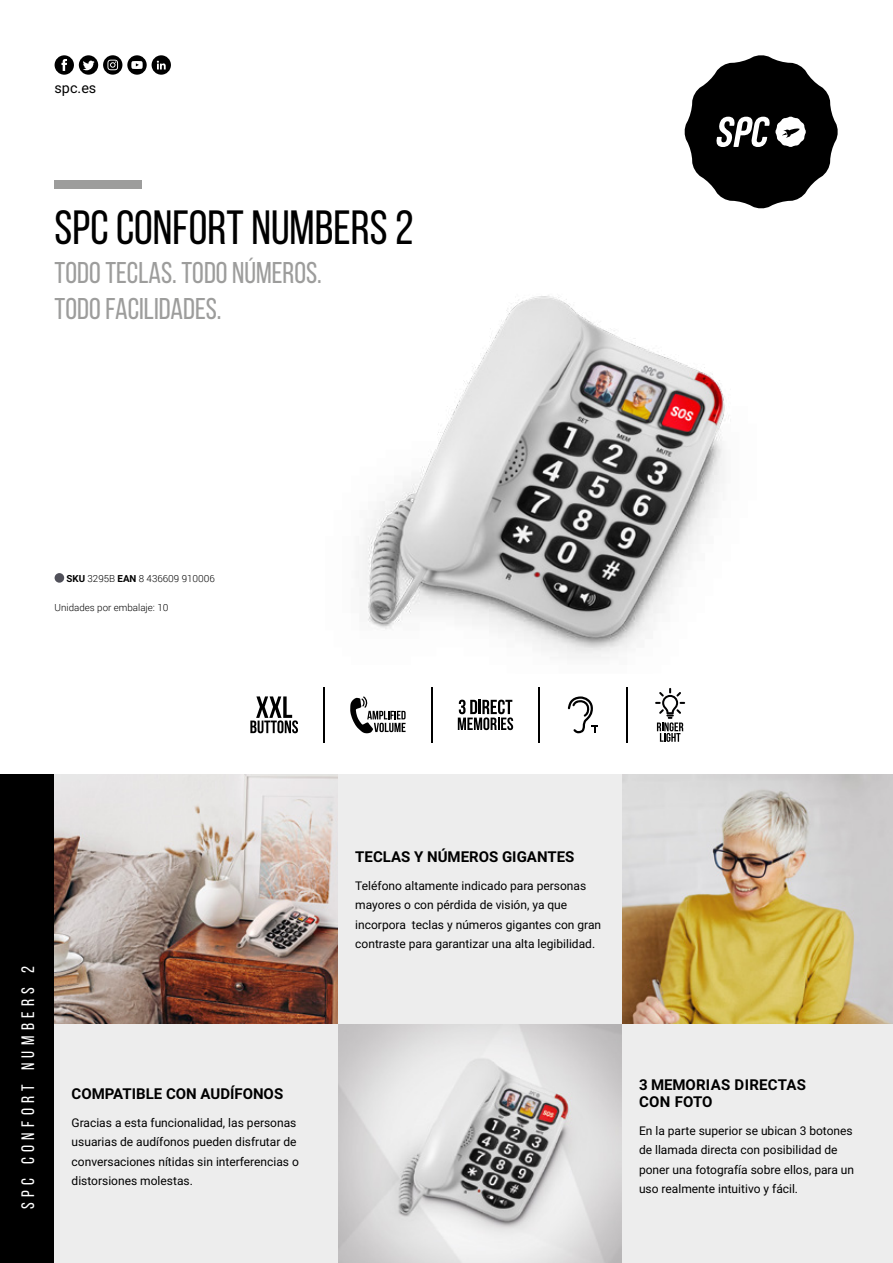
<style>
.page{position:relative;width:893px;height:1263px;background:#fff}
.page>*{position:absolute;margin:0;border:0;box-sizing:border-box;transform-origin:0 0}
.t1{font:48px "Bebas Neue";color:#000}
.t2{font:30px/36px "Bebas Neue";color:#9d9d9c}
.t3{font:18px "Bebas Neue";letter-spacing:.3em;color:#fff}
.t4{font:700 15px "Roboto";color:#000}
.t5{font:700 15px/16.5px "Roboto";letter-spacing:.02em;color:#000}
.t6{font:14.4px "Roboto";color:#000}
.t7{font:12px/19.5px "Roboto";color:#000}
.t8{font:300 9.75px "Roboto";color:#000}
.s1{font-weight:700}
</style>
<div class="page">
<img style="left:358px;top:295px;width:367px;height:363px">
<div style="left:55px;top:573px;width:9px;height:10px;background:#51515a;border-radius:50%"></div>
<svg style="left:684px;top:55px;width:154px;height:154px"></svg>
<div style="left:55px;top:180px;width:87px;height:9px;background:#9d9d9c"></div>
<div style="left:0;top:774px;width:55px;height:489px;background:#000"></div>
<svg style="left:55px;top:55px;width:116px;height:20px"></svg>
<svg style="left:250px;top:696px;width:48px;height:37px"></svg>
<svg style="left:350px;top:696px;width:56px;height:37px"></svg>
<svg style="left:458px;top:700px;width:55px;height:30px"></svg>
<svg style="left:568px;top:696px;width:30px;height:37px"></svg>
<svg style="left:655px;top:688px;width:30px;height:54px"></svg>
<hr style="left:323px;top:687px;width:2px;height:55px;background:#000">
<hr style="left:431px;top:687px;width:1px;height:55px;background:#000">
<hr style="left:538px;top:687px;width:2px;height:55px;background:#000">
<hr style="left:626px;top:687px;width:1px;height:55px;background:#000">
<img style="left:55px;top:774px;width:283px;height:251px">
<div style="left:338px;top:774px;width:284px;height:251px;background:#ededed"></div>
<div style="left:55px;top:1025px;width:283px;height:238px;background:#ededed"></div>
<img style="left:338px;top:1025px;width:284px;height:238px">
<img style="left:622px;top:774px;width:271px;height:251px">
<div style="left:622px;top:1025px;width:271px;height:238px;background:#ededed"></div>
<p class="t6" style="left:55px;top:78px;width:43px">spc.es</p>
<h1 class="t1" style="left:55px;top:202px;width:360px">SPC CONFORT NUMBERS 2</h1>
<h2 class="t2" style="left:55px;top:255px;width:269px">TODO TECLAS. TODO NÚMEROS.<br>TODO FACILIDADES.</h2>
<p class="t8" style="left:67px;top:571px;width:150px"><span class="s1">SKU</span> 3295B <span class="s1">EAN</span> 8 436609 910006</p>
<p class="t8" style="left:55px;top:601px;width:115px">Unidades por embalaje: 10</p>
<h3 class="t3" style="left:18px;top:1209px;width:244px;rotate:-90deg">SPC CONFORT NUMBERS 2</h3>
<p class="t4" style="left:72px;top:1083px;width:213px">COMPATIBLE CON AUDÍFONOS</p>
<p class="t7" style="left:72px;top:1112px;width:229px">Gracias a esta funcionalidad, las personas usuarias de audífonos pueden disfrutar de conversaciones nítidas sin interferencias o distorsiones molestas.</p>
<p class="t4" style="left:355px;top:846px;width:221px">TECLAS Y NÚMEROS GIGANTES</p>
<p class="t7" style="left:355px;top:875px;width:247px">Teléfono altamente indicado para personas mayores o con pérdida de visión, ya que incorpora teclas y números gigantes con gran contraste para garantizar una alta legibilidad.</p>
<p class="t5" style="left:639px;top:1076px;width:169px">3 MEMORIAS DIRECTAS<br>CON FOTO</p>
<p class="t7" style="left:639px;top:1120px;width:217px">En la parte superior se ubican 3 botones de llamada directa con posibilidad de poner una fotografía sobre ellos, para un uso realmente intuitivo y fácil.</p>
</div>
